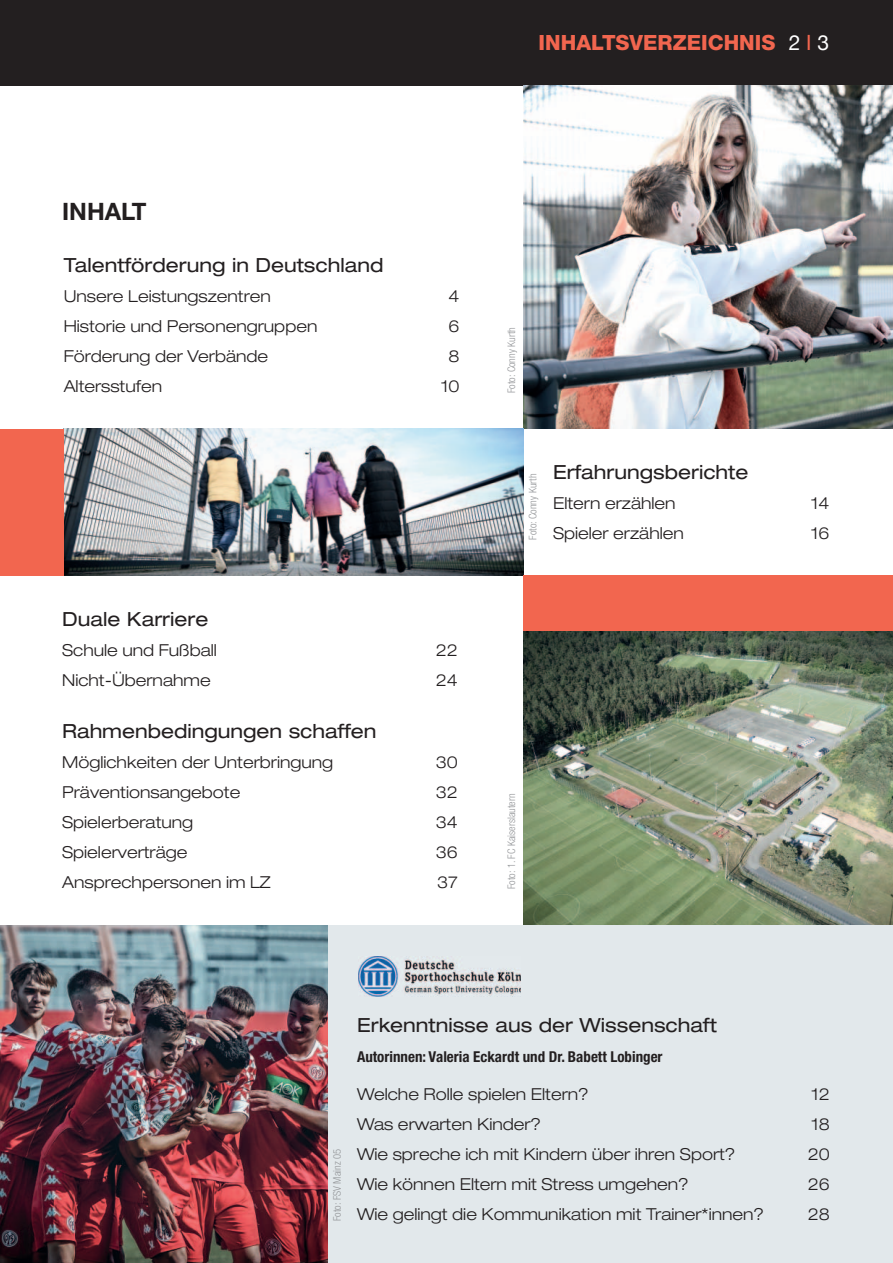
<style>
.page{position:relative;width:893px;height:1263px;background:#fff}
.page>*{position:absolute;margin:0;border:0;box-sizing:border-box;transform-origin:0 0}
.t1{font:700 24px "Helvetica Neue CE";color:#231f20}
.t2{font:800 21px "Helvetica Neue CE";color:#f2664f}
.t3{font:expanded 19.5px "Helvetica Neue";color:#231f20}
.t4{font:300 expanded 16.5px "Helvetica Neue";color:#231f20}
.t5{font:700 condensed 15px "Helvetica Neue";color:#231f20}
.t6{font:300 condensed 10.5px "Helvetica Neue";color:#939598}
.s1{font-family:"Helvetica Neue";font-weight:400;color:#fff}
.s2{font-family:"Helvetica Neue";font-weight:400}
</style>
<div class="page">
<div style="left:0;top:0;width:893px;height:85px;background:#231f20"></div>
<img style="left:523px;top:630px;width:370px;height:295px">
<div style="left:327px;top:925px;width:566px;height:338px;background:#e2e8eb"></div>
<img style="left:523px;top:85px;width:370px;height:344px">
<img style="left:64px;top:429px;width:459px;height:146px">
<div style="left:523px;top:575px;width:370px;height:55px;background:#f2664f"></div>
<img style="left:358px;top:957px;width:163px;height:39px">
<img style="left:0;top:925px;width:327px;height:338px">
<div style="left:0;top:429px;width:64px;height:146px;background:#f2664f"></div>
<p class="t2" style="left:539px;top:35px;width:292px">INHALTSVERZEICHNIS <span class="s1">2</span> <span class="s2">I</span> <span class="s1">3</span></p>
<h1 class="t1" style="left:62px;top:203px;width:86px">INHALT</h1>
<p class="t3" style="left:64px;top:258px;width:321px">Talentförderung in Deutschland</p>
<p class="t4" style="left:64px;top:290px;width:209px">Unsere Leistungszentren</p>
<p class="t4" style="left:448px;top:290px;width:13px">4</p>
<p class="t4" style="left:64px;top:320px;width:255px">Historie und Personengruppen</p>
<p class="t4" style="left:448px;top:320px;width:13px">6</p>
<p class="t4" style="left:64px;top:350px;width:206px">Förderung der Verbände</p>
<p class="t4" style="left:448px;top:350px;width:13px">8</p>
<p class="t4" style="left:64px;top:380px;width:100px">Altersstufen</p>
<p class="t4" style="left:441px;top:380px;width:20px">10</p>
<p class="t3" style="left:62px;top:611px;width:148px">Duale Karriere</p>
<p class="t4" style="left:62px;top:644px;width:156px">Schule und Fußball</p>
<p class="t4" style="left:436px;top:644px;width:24px">22</p>
<p class="t4" style="left:62px;top:674px;width:150px">Nicht-Übernahme</p>
<p class="t4" style="left:436px;top:674px;width:24px">24</p>
<p class="t3" style="left:62px;top:724px;width:316px">Rahmenbedingungen schaffen</p>
<p class="t4" style="left:62px;top:756px;width:273px">Möglichkeiten der Unterbringung</p>
<p class="t4" style="left:436px;top:756px;width:24px">30</p>
<p class="t4" style="left:62px;top:787px;width:180px">Präventionsangebote</p>
<p class="t4" style="left:436px;top:787px;width:24px">32</p>
<p class="t4" style="left:62px;top:817px;width:133px">Spielerberatung</p>
<p class="t4" style="left:436px;top:817px;width:24px">34</p>
<p class="t4" style="left:62px;top:847px;width:127px">Spielerverträge</p>
<p class="t4" style="left:436px;top:847px;width:24px">36</p>
<p class="t4" style="left:62px;top:877px;width:210px">Ansprechpersonen im LZ</p>
<p class="t4" style="left:437px;top:877px;width:22px">37</p>
<p class="t6" style="left:508px;top:393px;width:68px;rotate:-90deg">Foto: Conny Kurth</p>
<p class="t6" style="left:529px;top:540px;width:68px;rotate:-90deg">Foto: Conny Kurth</p>
<p class="t3" style="left:553px;top:465px;width:197px">Erfahrungsberichte</p>
<p class="t4" style="left:553px;top:497px;width:124px">Eltern erzählen</p>
<p class="t4" style="left:811px;top:497px;width:20px">14</p>
<p class="t4" style="left:553px;top:527px;width:132px">Spieler erzählen</p>
<p class="t4" style="left:811px;top:527px;width:20px">16</p>
<p class="t6" style="left:508px;top:889px;width:97px;rotate:-90deg">Foto: 1. FC Kaiserslautern</p>
<p class="t6" style="left:333px;top:1221px;width:74px;rotate:-90deg">Foto: FSV Mainz 05</p>
<p class="t3" style="left:357px;top:1018px;width:361px">Erkenntnisse aus der Wissenschaft</p>
<p class="t5" style="left:357px;top:1051px;width:307px">Autorinnen: Valeria Eckardt und Dr. Babett Lobinger</p>
<p class="t4" style="left:357px;top:1088px;width:233px">Welche Rolle spielen Eltern?</p>
<p class="t4" style="left:811px;top:1088px;width:20px">12</p>
<p class="t4" style="left:357px;top:1118px;width:186px">Was erwarten Kinder?</p>
<p class="t4" style="left:811px;top:1118px;width:20px">18</p>
<p class="t4" style="left:357px;top:1148px;width:380px">Wie spreche ich mit Kindern über ihren Sport?</p>
<p class="t4" style="left:808px;top:1148px;width:24px">20</p>
<p class="t4" style="left:357px;top:1178px;width:333px">Wie können Eltern mit Stress umgehen?</p>
<p class="t4" style="left:808px;top:1178px;width:24px">26</p>
<p class="t4" style="left:357px;top:1208px;width:409px">Wie gelingt die Kommunikation mit Trainer*innen?</p>
<p class="t4" style="left:808px;top:1208px;width:24px">28</p>
</div>
